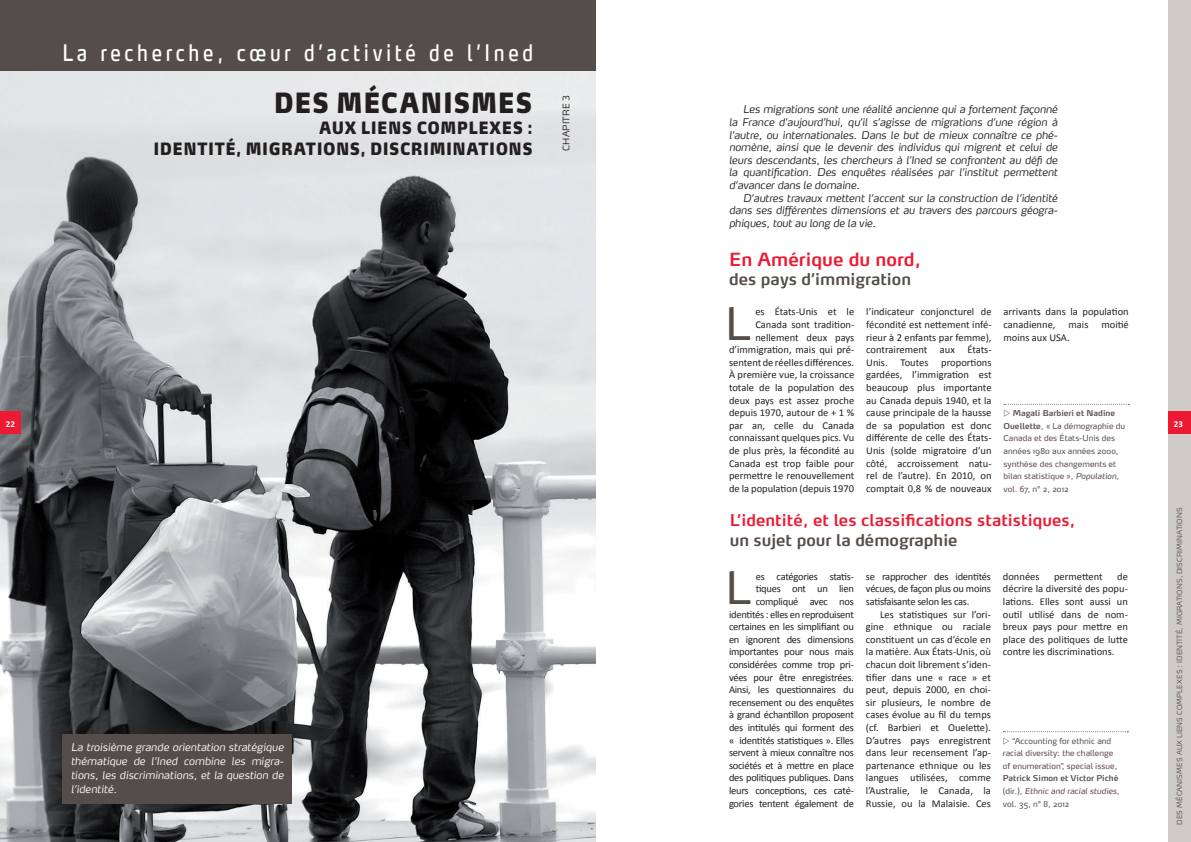
<style>
.page{position:relative;width:1191px;height:842px;background:#fff}
.page>*{position:absolute;margin:0;border:0;box-sizing:border-box;transform-origin:0 0}
.t1{font:44px "Max OT";color:#554d49}
.t2{font:900 27.6px "Max OT";letter-spacing:.025em;color:#231f20;scale:.83 1}
.t3{font:22.5px "Max OT";letter-spacing:.2em;color:#fff;scale:.8 1}
.t4{font:600 18px "Max OT";color:#ed1a33}
.t5{font:900 16.8px/21px "Max OT";letter-spacing:.035em;color:#231f20;text-align:right;scale:.83 1}
.t6{font:600 16px "Max OT";color:#554d49}
.t7{font:600 16px "Max OT";color:#ed1a33}
.t8{font:10.5px/12.6px "Calibri";letter-spacing:-.015em;color:#231f20;text-align:justify}
.t9{font:italic 300 10.5px/12.6px "Max OT";letter-spacing:-.01em;color:#231f20;text-align:justify}
.t10{font:italic 300 10.5px/14px "Max OT";color:#fff;text-align:justify}
.t11{font:300 9px "Max OT";letter-spacing:.01em;color:#231f20}
.t12{font:700 9px "Calibri";color:#fff}
.t13{font:8px/12.6px "Max OT";color:#5d4954}
.t14{font:600 8px/12.6px "Max OT";color:#5d4954}
.t15{font:300 7px "Max OT";letter-spacing:.01em;color:#5d4954}
.s1{font-weight:600}
.s2{font-style:italic}
.s3{font-weight:400}
.s4{font-weight:400;font-style:italic}
</style>
<div class="page">
<img style="left:0;top:71px;width:595px;height:771px">
<div style="left:63px;top:734px;width:229px;height:70px;background:#554d49"></div>
<div style="left:0;top:0;width:595px;height:71px;background:#554d49"></div>
<div style="left:0;top:411px;width:21px;height:23px;background:#ed1a33"></div>
<div style="left:1168px;top:0;width:23px;height:842px;background:#cfcbc9"></div>
<div style="left:1168px;top:411px;width:23px;height:23px;background:#ed1a33"></div>
<svg style="left:1004px;top:404px;width:125px;height:1px"></svg>
<svg style="left:1003px;top:731px;width:125px;height:2px"></svg>
<h3 class="t3" style="left:62px;top:38px;width:590px">La recherche, cœur d’activité de l’Ined</h3>
<h2 class="t2" style="left:274px;top:84px;width:313px">DES MÉCANISMES</h2>
<h3 class="t5" style="left:153px;top:117px;width:459px">AUX LIENS COMPLEXES :<br>IDENTITÉ, MIGRATIONS, DISCRIMINATIONS</h3>
<p class="t11" style="left:560px;top:151px;width:57px;rotate:-90deg">chapitre 3</p>
<p class="t12" style="left:6px;top:418px;width:11px">22</p>
<p class="t10" style="left:71px;top:740px;width:214px">La troisième grande orientation stratégique thématique de l’Ined combine les migra&shy;tions, les discriminations, et la question de l’identité.</p>
<p class="t9" style="left:729px;top:103px;width:330px;text-indent:14px">Les migrations sont une réalité ancienne qui a fortement façonné la France d’aujourd’hui, qu’il s’agisse de migrations d’une région à l’autre, ou internationales. Dans le but de mieux connaître ce phé&shy;nomène, ainsi que le devenir des individus qui migrent et celui de leurs descendants, les chercheurs à l’Ined se confrontent au défi de la quantification. Des enquêtes réalisées par l’institut permettent d’avancer dans le domaine.</p>
<p class="t9" style="left:729px;top:191px;width:330px;text-indent:14px">D’autres travaux mettent l’accent sur la construction de l’identité dans ses différentes dimensions et au travers des parcours géogra&shy;phiques, tout au long de la vie.</p>
<h3 class="t4" style="left:729px;top:248px;width:194px">En Amérique du nord,</h3>
<h3 class="t6" style="left:729px;top:269px;width:183px">des pays d’immigration</h3>
<h1 class="t1" style="left:725px;top:295px;width:28px">L</h1>
<p class="t8" style="left:729px;top:305px;width:127px;text-align:right">es États-Unis et le<br>Canada sont tradition&shy;nellement deux pays d’immigration, mais qui pré&shy;sentent de réelles différences.<br>À première vue, la croissance totale de la population des deux pays est assez proche depuis 1970, autour de + 1 % par an, celle du Canada connaissant quelques pics. Vu de plus près, la fécondité au<br>Canada est trop faible pour permettre le renouvellement de la population (depuis 1970</p>
<p class="t8" style="left:866px;top:305px;width:127px">l’indicateur conjoncturel de fécondité est nettement infé&shy;rieur à 2 enfants par femme), contrairement aux États-Unis. Toutes proportions gardées, l’immigration est beaucoup plus importante au Canada depuis 1940, et la cause principale de la hausse de sa population est donc différente de celle des États-Unis (solde migratoire d’un côté, accroissement natu&shy;rel de l’autre). En 2010, on comptait 0,8 % de nouveaux</p>
<p class="t8" style="left:1003px;top:305px;width:127px">arrivants dans la population canadienne, mais moitié moins aux USA.</p>
<p class="t13" style="left:1003px;top:407px;width:123px;text-indent:9px"><span class="s1">Magali Barbieri et Nadine<br>Ouellette</span>, « La démographie du<br>Canada et des États-Unis des années 1980 aux années 2000, synthèse des changements et bilan statistique », <span class="s2">Population</span>, vol. 67, n° 2, 2012</p>
<h3 class="t7" style="left:729px;top:510px;width:347px">L’identité, et les classifications statistiques,</h3>
<h3 class="t6" style="left:729px;top:529px;width:229px">un sujet pour la démographie</h3>
<p class="t8" style="left:729px;top:569px;width:126px;text-align:right">es catégories statis&shy;tiques ont un lien compliqué avec nos identités : elles en reproduisent certaines en les simplifiant ou en ignorent des dimensions importantes pour nous mais considérées comme trop pri&shy;vées pour être enregistrées.<br>Ainsi, les questionnaires du recensement ou des enquêtes à grand échantillon proposent des intitulés qui forment des « identités statistiques ». Elles servent à mieux connaître nos sociétés et à mettre en place des politiques publiques. Dans leurs conceptions, ces caté&shy;gories tentent également de</p>
<p class="t8" style="left:866px;top:569px;width:126px">se rapprocher des identités vécues, de façon plus ou moins satisfaisante selon les cas.</p>
<h1 class="t1" style="left:725px;top:560px;width:28px">L</h1>
<p class="t8" style="left:1003px;top:569px;width:38px">données</p>
<p class="t8" style="left:1054px;top:569px;width:50px">permettent</p>
<p class="t8" style="left:1003px;top:569px;width:126px;text-indent:114px">de décrire la diversité des popu&shy;lations. Elles sont aussi un outil utilisé dans de nom&shy;breux pays pour mettre en place des politiques de lutte contre les discriminations.</p>
<p class="t8" style="left:866px;top:607px;width:126px;text-indent:14px">Les statistiques sur l’ori&shy;gine ethnique ou raciale constituent un cas d’école en la matière. Aux États-Unis, où chacun doit librement s’iden&shy;tifier dans une « race » et peut, depuis 2000, en choi&shy;sir plusieurs, le nombre de cases évolue au fil du temps (cf. Barbieri et Ouelette).<br>D’autres pays enregistrent dans leur recensement l’ap&shy;partenance ethnique ou les langues utilisées, comme l’Australie, le Canada, la Russie, ou la Malaisie. Ces</p>
<p class="t13" style="left:1003px;top:734px;width:116px;text-align:center">“Accounting for ethnic and racial diversity: the challenge of enumeration”, special issue,</p>
<p class="t14" style="left:1003px;top:772px;width:118px">Patrick Simon et Victor Piché <span class="s3">(dir.),</span> <span class="s4">Ethnic and racial studies</span><span class="s3">, vol. 35, n° 8, 2012</span></p>
<p class="t12" style="left:1174px;top:418px;width:11px">23</p>
<p class="t15" style="left:1175px;top:825px;width:319px;rotate:-90deg">Des mécanismes aux liens complexes : identité, migrations, discriminations</p>
</div>
